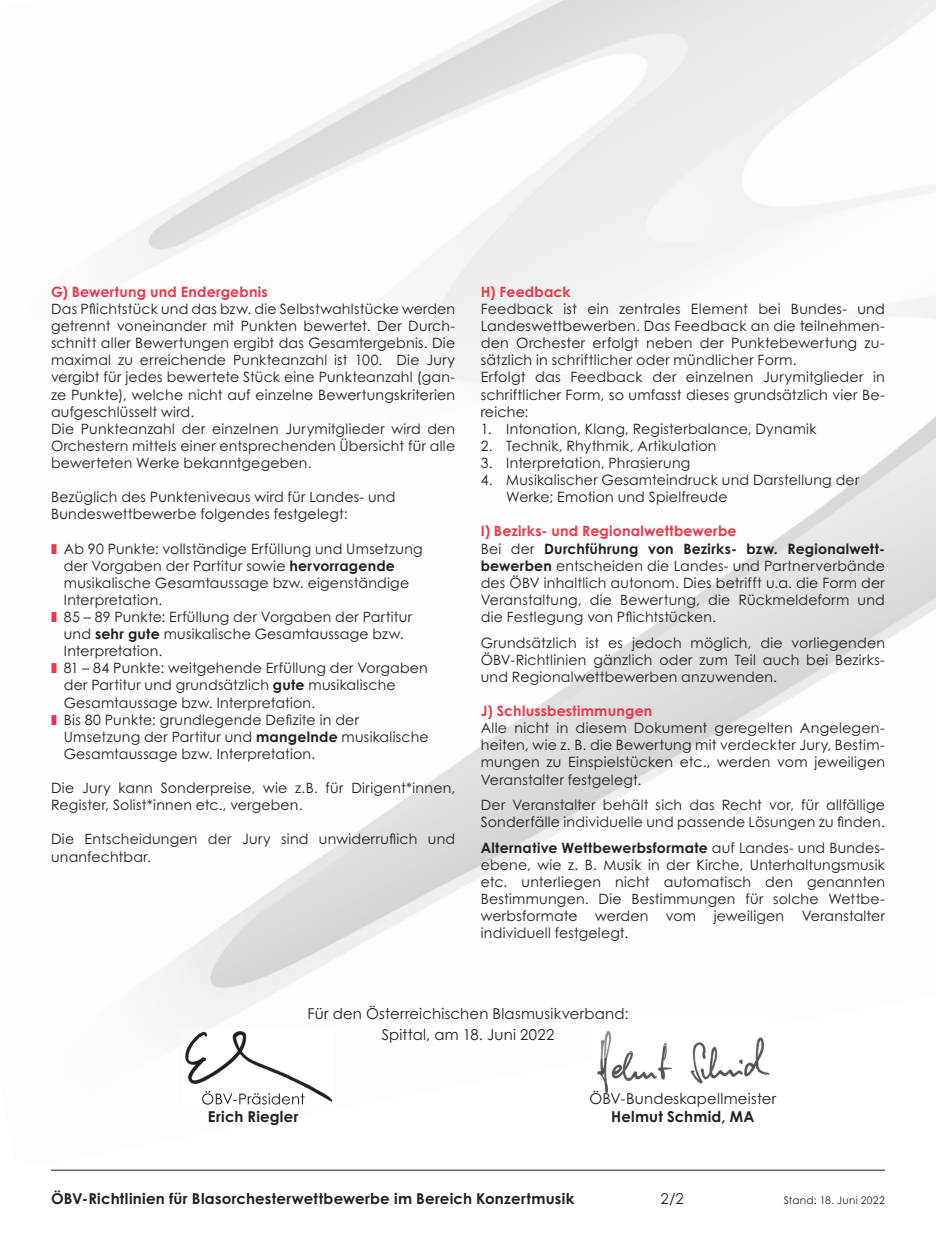
<style>
.page{position:relative;width:936px;height:1234px;background:#fff}
.page>*{position:absolute;margin:0;border:0;box-sizing:border-box;transform-origin:0 0}
.t1{font:700 15px "Century Gothic Std";letter-spacing:.015em;color:#231f20}
.t2{font:15px/21px "Century Gothic Std";letter-spacing:.015em;color:#231f20;text-align:center}
.t3{font:14.25px/17.1px "Century Gothic Std";letter-spacing:.015em;color:#231f20}
.t4{font:700 14.25px "Century Gothic Std";letter-spacing:.015em;color:#ee3646}
.t5{font:10.5px "Century Gothic Std";letter-spacing:.03em;color:#231f20}
.s1{color:#ee3646}
.s2{font-weight:700}
.s3{font-weight:700;color:#ee3646}
</style>
<div class="page">
<img style="left:597px;top:1069px;width:173px;height:25px">
<img style="left:881px;top:0;width:54px;height:287px">
<img style="left:95px;top:221px;width:79px;height:31px">
<img style="left:424px;top:406px;width:272px;height:458px">
<img style="left:696px;top:441px;width:239px;height:313px">
<img style="left:906px;top:417px;width:29px;height:154px">
<img style="left:309px;top:558px;width:194px;height:307px">
<img style="left:600px;top:1059px;width:160px;height:10px">
<img style="left:600px;top:1031px;width:165px;height:28px">
<hr style="left:51px;top:1169px;width:833px;height:1px;background:#231f20">
<img style="left:181px;top:1028px;width:152px;height:77px">
<img style="left:202px;top:1090px;width:102px;height:14px">
<p class="t4" style="left:51px;top:283px;width:218px">G) Bewertung und Endergebnis</p>
<p class="t3" style="left:51px;top:300px;width:405px">Das Pflichtstück und das bzw. die Selbstwahlstücke werden getrennt voneinander mit Punkten bewertet. Der Durch&shy;schnitt aller Bewertungen ergibt das Gesamtergebnis. Die maximal zu erreichende Punkteanzahl ist 100. Die Jury vergibt für jedes bewertete Stück eine Punkteanzahl (gan&shy;ze Punkte), welche nicht auf einzelne Bewertungskriterien aufgeschlüsselt wird.<br>Die Punkteanzahl der einzelnen Jurymitglieder wird den Orchestern mittels einer entsprechenden Übersicht für alle bewerteten Werke bekanntgegeben.</p>
<p class="t3" style="left:51px;top:488px;width:346px">Bezüglich des Punkteniveaus wird für Landes- und<br>Bundeswettbewerbe folgendes festgelegt:</p>
<p class="t3" style="left:51px;top:539px;width:373px"><span class="s1">❚</span> Ab 90 Punkte: vollständige Erfüllung und Umsetzung</p>
<p class="t3" style="left:64px;top:556px;width:332px">der Vorgaben der Partitur sowie <span class="s2">hervorragende</span></p>
<p class="t3" style="left:64px;top:573px;width:347px">musikalische Gesamtaussage bzw. eigenständige</p>
<p class="t3" style="left:64px;top:591px;width:100px">Interpretation.</p>
<p class="t3" style="left:51px;top:608px;width:362px"><span class="s1">❚</span> 85 – 89 Punkte: Erfüllung der Vorgaben der Partitur</p>
<p class="t3" style="left:64px;top:625px;width:341px">und <span class="s2">sehr gute</span> musikalische Gesamtaussage bzw.</p>
<p class="t3" style="left:64px;top:642px;width:100px">Interpretation.</p>
<p class="t3" style="left:51px;top:659px;width:378px"><span class="s1">❚</span> 81 – 84 Punkte: weitgehende Erfüllung der Vorgaben</p>
<p class="t3" style="left:64px;top:676px;width:333px">der Partitur und grundsätzlich <span class="s2">gute</span> musikalische</p>
<p class="t3" style="left:64px;top:693px;width:253px">Gesamtaussage bzw. Interpretation.</p>
<p class="t3" style="left:51px;top:710px;width:309px"><span class="s1">❚</span> Bis 80 Punkte: grundlegende Defizite in der</p>
<p class="t3" style="left:64px;top:727px;width:366px">Umsetzung der Partitur und <span class="s2">mangelnde</span> musikalische</p>
<p class="t3" style="left:64px;top:744px;width:253px">Gesamtaussage bzw. Interpretation.</p>
<p class="t3" style="left:51px;top:779px;width:405px">Die Jury kann Sonderpreise, wie z.B. für Dirigent*innen,<br>Register, Solist*innen etc., vergeben.</p>
<p class="t3" style="left:51px;top:830px;width:405px">Die Entscheidungen der Jury sind unwiderruflich und unanfechtbar.</p>
<p class="t4" style="left:480px;top:283px;width:91px">H) Feedback</p>
<p class="t3" style="left:480px;top:300px;width:405px">Feedback ist ein zentrales Element bei Bundes- und Landes wettbewerben. Das Feedback an die teilnehmen&shy;den Orchester erfolgt neben der Punkte bewertung zu&shy;sätzlich in schriftlicher oder mündlicher Form.<br>Erfolgt das Feedback der einzelnen Jurymitglieder in schriftlicher Form, so umfasst dieses grundsätzlich vier Be&shy;reiche:</p>
<p class="t3" style="left:480px;top:420px;width:337px">1. Intonation, Klang, Registerbalance, Dynamik</p>
<p class="t3" style="left:480px;top:437px;width:237px">2. Technik, Rhythmik, Artikulation</p>
<p class="t3" style="left:480px;top:454px;width:211px">3. Interpretation, Phrasierung</p>
<p class="t3" style="left:506px;top:471px;width:354px;text-indent:-26px">4. Musikalischer Gesamteindruck und Darstellung der<br>Werke; Emotion und Spielfreude</p>
<p class="t3" style="left:480px;top:522px;width:405px"><span class="s3">I) Bezirks- und Regionalwettbewerbe<br></span>Bei der <span class="s2">Durchführung von Bezirks- bzw. Regional wett&shy;bewerben</span> entscheiden die Landes- und Partnerverbände des ÖBV inhaltlich autonom. Dies betrifft u.a. die Form der Veranstaltung, die Bewertung, die Rückmeldeform und die Festlegung von Pflichtstücken.</p>
<p class="t3" style="left:480px;top:633px;width:405px;text-align:justify">Grundsätzlich ist es jedoch möglich, die vorliegenden ÖBV-Richtlinien gänzlich oder zum Teil auch bei Bezirks&shy;und Regionalwettbewerben anzuwenden.</p>
<p class="t4" style="left:480px;top:702px;width:173px">J) Schlussbestimmungen</p>
<p class="t3" style="left:480px;top:719px;width:405px;text-align:justify">Alle nicht in diesem Dokument geregelten Ange legen&shy;heiten, wie z. B. die Bewertung mit verdeckter Jury, Bestim&shy;mungen zu Einspielstücken etc., werden vom jeweiligen Veranstalter festgelegt.</p>
<p class="t3" style="left:480px;top:796px;width:405px">Der Veranstalter behält sich das Recht vor, für allfällige<br>Sonderfälle individuelle und passende Lösungen zu finden.</p>
<p class="t3" style="left:480px;top:838px;width:405px;text-align:justify"><span class="s2">Alternative Wettbewerbsformate</span> auf Landes- und Bundes&shy;ebene, wie z. B. Musik in der Kirche, Unterhaltungsmusik etc. unterliegen nicht automatisch den genannten Bestimmungen. Die Bestimmungen für solche Wettbe&shy;werbs formate werden vom jeweiligen Veranstalter individuell festgelegt.</p>
<p class="t2" style="left:307px;top:1002px;width:322px">Für den Österreichischen Blasmusikverband:<br>Spittal, am 18. Juni 2022</p>
<p class="t1" style="left:208px;top:1107px;width:92px">Erich Riegler</p>
<p class="t2" style="left:589px;top:1087px;width:188px">ÖBV-Bundeskapellmeister</p>
<p class="t1" style="left:611px;top:1107px;width:145px">Helmut Schmid, MA</p>
<p class="t1" style="left:51px;top:1189px;width:525px">ÖBV-Richtlinien für Blasorchesterwettbewerbe im Bereich Konzertmusik</p>
<p class="t2" style="left:660px;top:1187px;width:25px">2/2</p>
<p class="t5" style="left:783px;top:1193px;width:103px">Stand: 18. Juni 2022</p>
</div>
